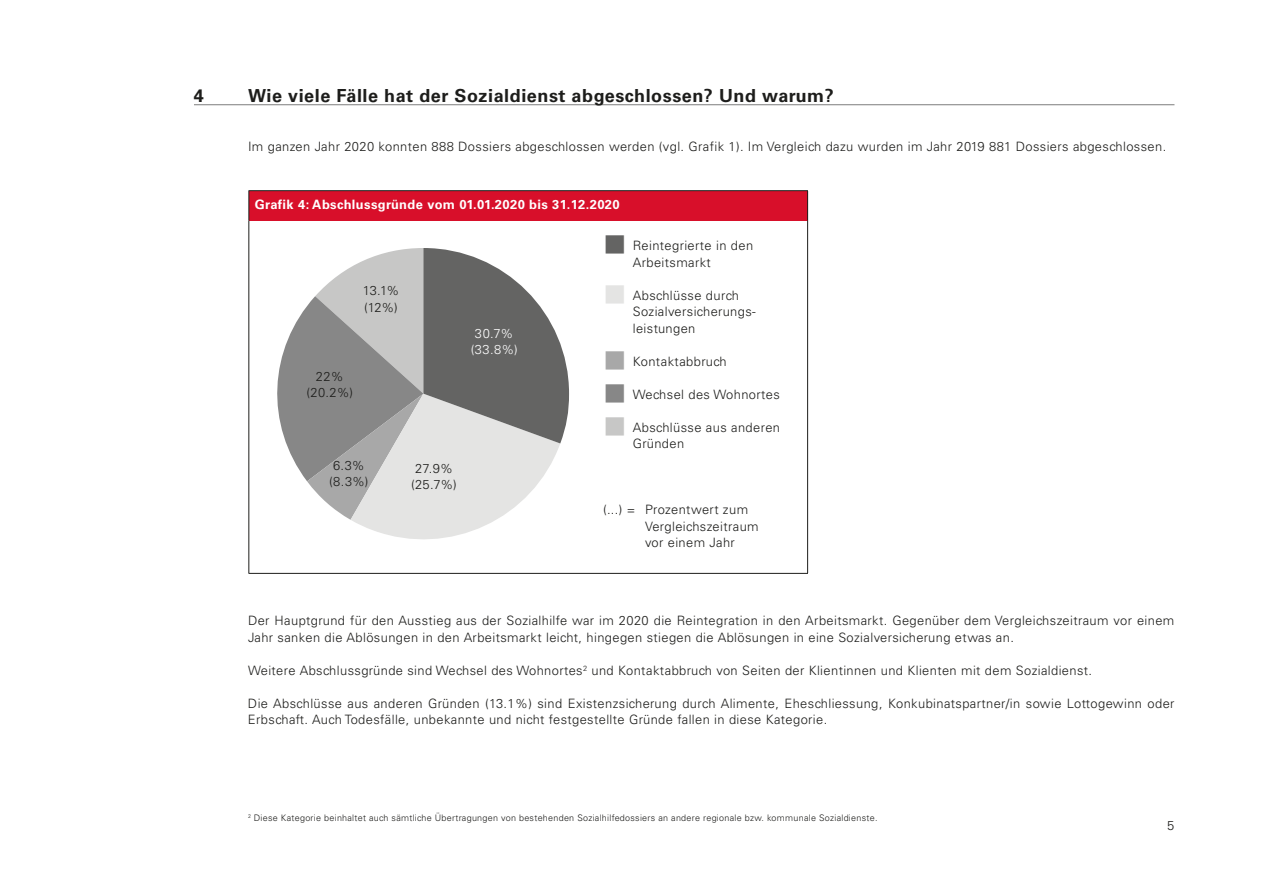
<style>
.page{position:relative;width:1263px;height:893px;background:#fff}
.page>*{position:absolute;margin:0;border:0;box-sizing:border-box;transform-origin:0 0}
.t1{font:700 18px "Univers LT Std";letter-spacing:.03em;color:#1d1d1b}
.t2{font:300 12.9px/16.5px "Univers LT Std";letter-spacing:.03em;color:#1d1d1b}
.t3{font:700 12.9px "Univers LT Std";letter-spacing:.03em;color:#fff}
.t4{font:300 12.9px/16.5px "Univers LT Std";color:#fff;text-align:center}
.t5{font:300 9px "Univers LT Std";letter-spacing:.03em;color:#1d1d1b}
.s1{color:#646463}
.s2{color:#e4e4e3}
.s3{color:#a8a8a8}
.s4{color:#878787}
.s5{color:#c7c7c6}
</style>
<div class="page">
<hr style="left:194px;top:104px;width:980px;height:1px;background:#7c7c7c">
<div style="left:249px;top:191px;width:559px;height:29px;background:#d80f2a"></div>
<hr style="left:248px;top:190px;width:560px;height:1px;background:#1d1d1b">
<svg style="left:248px;top:191px;width:1px;height:29px"></svg>
<svg style="left:807px;top:191px;width:1px;height:29px"></svg>
<hr style="left:248px;top:220px;width:1px;height:353px;background:#1d1d1b">
<hr style="left:807px;top:220px;width:1px;height:353px;background:#1d1d1b">
<hr style="left:248px;top:573px;width:560px;height:1px;background:#1d1d1b">
<svg style="left:277px;top:248px;width:292px;height:292px"></svg>
<h1 class="t1" style="left:194px;top:85px;width:12px">4</h1>
<h1 class="t1" style="left:248px;top:85px;width:587px">Wie viele Fälle hat der Sozialdienst abgeschlossen? Und warum?</h1>
<p class="t2" style="left:248px;top:138px;width:920px">Im ganzen Jahr 2020 konnten 888 Dossiers abgeschlossen werden (vgl. Grafik 1). Im Vergleich dazu wurden im Jahr 2019 881 Dossiers abgeschlossen.</p>
<p class="t3" style="left:255px;top:196px;width:366px">Grafik 4: Abschlussgründe vom 01.01.2020 bis 31.12.2020</p>
<p class="t2" style="left:363px;top:282px;width:38px">13.1% (12%)</p>
<p class="t2" style="left:307px;top:368px;width:48px;text-align:center">22% (20.2%)</p>
<p class="t4" style="left:471px;top:325px;width:48px">30.7% (33.8%)</p>
<p class="t2" style="left:329px;top:457px;width:41px">6.3% (8.3%)</p>
<p class="t2" style="left:411px;top:460px;width:47px">27.9% (25.7%)</p>
<p class="t2" style="left:633px;top:237px;width:122px;text-indent:-30px"><span class="s1">■</span> Reintegrierte in den<br>Arbeitsmarkt</p>
<p class="t2" style="left:633px;top:287px;width:124px;text-indent:-30px"><span class="s2">■</span> Abschlüsse durch<br>Sozialversicherungs&shy;leistungen</p>
<p class="t2" style="left:603px;top:353px;width:125px"><span class="s3">■</span> Kontaktabbruch</p>
<p class="t2" style="left:603px;top:386px;width:178px"><span class="s4">■</span> Wechsel des Wohnortes</p>
<p class="t2" style="left:633px;top:419px;width:149px;text-indent:-30px"><span class="s5">■</span> Abschlüsse aus anderen<br>Gründen</p>
<p class="t2" style="left:645px;top:501px;width:115px;text-indent:-42px">(...) = Prozentwert zum<br>Vergleichszeitraum vor einem Jahr</p>
<p class="t2" style="left:248px;top:612px;width:928px">Der Hauptgrund für den Ausstieg aus der Sozialhilfe war im 2020 die Reintegration in den Arbeitsmarkt. Gegenüber dem Vergleichszeitraum vor einem<br>Jahr sanken die Ablösungen in den Arbeitsmarkt leicht, hingegen stiegen die Ablösungen in eine Sozialversicherung etwas an.</p>
<p class="t2" style="left:248px;top:662px;width:846px">Weitere Abschlussgründe sind Wechsel des Wohnortes<sup>2</sup> und Kontaktabbruch von Seiten der Klientinnen und Klienten mit dem Sozialdienst.</p>
<p class="t2" style="left:248px;top:695px;width:928px">Die Abschlüsse aus anderen Gründen (13.1%) sind Existenzsicherung durch Alimente, Eheschliessung, Konkubinatspartner/in sowie Lottogewinn oder<br>Erbschaft. Auch Todesfälle, unbekannte und nicht festgestellte Gründe fallen in diese Kategorie.</p>
<p class="t5" style="left:248px;top:812px;width:631px"><sup>2</sup> Diese Kategorie beinhaltet auch sämtliche Übertragungen von bestehenden Sozialhilfedossiers an andere regionale bzw. kommunale Sozialdienste.</p>
<p class="t2" style="left:1167px;top:817px;width:9px">5</p>
</div>
